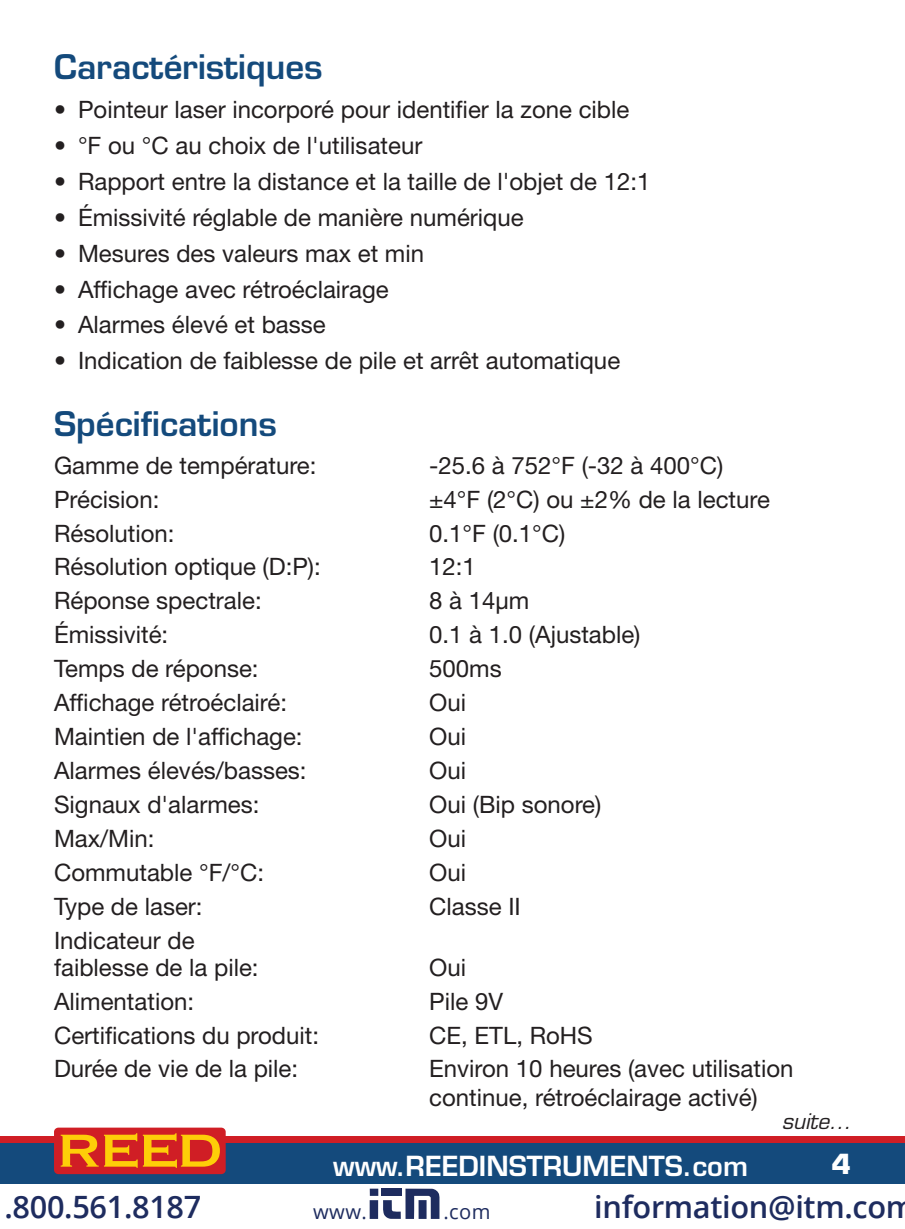
<style>
.page{position:relative;width:905px;height:1229px;background:#fff}
.page>*{position:absolute;margin:0;border:0;box-sizing:border-box;transform-origin:0 0}
.t1{font:600 33px "Eurostile LT Std";color:#144a7c}
.t2{font:600 30.6px "Open Sans";letter-spacing:-.01em;color:#1e2c5f}
.t3{font:600 27px "Eurostile LT Std";color:#fff}
.t4{font:700 27px "Eurostile LT Std";color:#fff}
.t5{font:24px/27px "Helvetica Neue LT Std";color:#231f20}
.t6{font:italic 21px "Eurostile LT Std";color:#231f20}
.t7{font:20.1px "Open Sans";letter-spacing:.02em;color:#1e2c5f}
</style>
<div class="page">
<div style="left:0;top:1137px;width:904px;height:91px;background:#144a7c"></div>
<div style="left:0;top:1136px;width:904px;height:6px;background:#d01e25"></div>
<div style="left:54px;top:1127px;width:172px;height:47px;background:#d01e25;border-radius:4px"></div>
<svg style="left:61px;top:1133px;width:159px;height:34px"></svg>
<div style="left:0;top:1184px;width:904px;height:44px;background:#fff"></div>
<div style="left:370px;top:1188px;width:8px;height:7px;background:#1e2c5f"></div>
<div style="left:369px;top:1200px;width:9px;height:18px;background:#1e2c5f"></div>
<svg style="left:382px;top:1188px;width:57px;height:30px"></svg>
<h1 class="t1" style="left:54px;top:46px;width:270px">Caractéristiques</h1>
<p class="t5" style="left:54px;top:96px;width:577px">• Pointeur laser incorporé pour identifier la zone cible</p>
<p class="t5" style="left:54px;top:132px;width:370px">• °F ou °C au choix de l'utilisateur</p>
<p class="t5" style="left:54px;top:168px;width:598px">• Rapport entre la distance et la taille de l'objet de 12:1</p>
<p class="t5" style="left:54px;top:203px;width:471px">• Émissivité réglable de manière numérique</p>
<p class="t5" style="left:54px;top:239px;width:371px">• Mesures des valeurs max et min</p>
<p class="t5" style="left:54px;top:275px;width:336px">• Affichage avec rétroéclairage</p>
<p class="t5" style="left:54px;top:311px;width:273px">• Alarmes élevé et basse</p>
<p class="t5" style="left:54px;top:347px;width:567px">• Indication de faiblesse de pile et arrêt automatique</p>
<h1 class="t1" style="left:54px;top:403px;width:224px">Spécifications</h1>
<p class="t5" style="left:54px;top:451px;width:264px">Gamme de température:</p>
<p class="t5" style="left:429px;top:451px;width:296px">-25.6 à 752°F (-32 à 400°C)</p>
<p class="t5" style="left:54px;top:485px;width:107px">Précision:</p>
<p class="t5" style="left:429px;top:485px;width:342px">±4°F (2°C) ou ±2% de la lecture</p>
<p class="t5" style="left:54px;top:519px;width:122px">Résolution:</p>
<p class="t5" style="left:429px;top:519px;width:138px">0.1°F (0.1°C)</p>
<p class="t5" style="left:54px;top:553px;width:268px">Résolution optique (D:P):</p>
<p class="t5" style="left:429px;top:553px;width:48px">12:1</p>
<p class="t5" style="left:54px;top:587px;width:209px">Réponse spectrale:</p>
<p class="t5" style="left:429px;top:587px;width:102px">8 à 14µm</p>
<p class="t5" style="left:54px;top:621px;width:116px">Émissivité:</p>
<p class="t5" style="left:429px;top:621px;width:213px">0.1 à 1.0 (Ajustable)</p>
<p class="t5" style="left:54px;top:655px;width:206px">Temps de réponse:</p>
<p class="t5" style="left:429px;top:655px;width:74px">500ms</p>
<p class="t5" style="left:54px;top:689px;width:234px">Affichage rétroéclairé:</p>
<p class="t5" style="left:429px;top:689px;width:38px">Oui</p>
<p class="t5" style="left:54px;top:722px;width:250px">Maintien de l'affichage:</p>
<p class="t5" style="left:429px;top:722px;width:38px">Oui</p>
<p class="t5" style="left:54px;top:756px;width:254px">Alarmes élevés/basses:</p>
<p class="t5" style="left:429px;top:756px;width:38px">Oui</p>
<p class="t5" style="left:54px;top:790px;width:207px">Signaux d'alarmes:</p>
<p class="t5" style="left:429px;top:790px;width:174px">Oui (Bip sonore)</p>
<p class="t5" style="left:54px;top:824px;width:102px">Max/Min:</p>
<p class="t5" style="left:429px;top:824px;width:38px">Oui</p>
<p class="t5" style="left:54px;top:858px;width:211px">Commutable °F/°C:</p>
<p class="t5" style="left:429px;top:858px;width:38px">Oui</p>
<p class="t5" style="left:54px;top:892px;width:150px">Type de laser:</p>
<p class="t5" style="left:429px;top:892px;width:93px">Classe II</p>
<p class="t5" style="left:54px;top:926px;width:206px">Indicateur de faiblesse de la pile:</p>
<p class="t5" style="left:429px;top:953px;width:38px">Oui</p>
<p class="t5" style="left:54px;top:987px;width:142px">Alimentation:</p>
<p class="t5" style="left:429px;top:987px;width:75px">Pile 9V</p>
<p class="t5" style="left:54px;top:1021px;width:266px">Certifications du produit:</p>
<p class="t5" style="left:429px;top:1021px;width:165px">CE, ETL, RoHS</p>
<p class="t5" style="left:54px;top:1055px;width:246px">Durée de vie de la pile:</p>
<p class="t5" style="left:429px;top:1054px;width:366px;line-height:28.2px">Environ 10 heures (avec utilisation continue, rétroéclairage activé)</p>
<p class="t6" style="left:781px;top:1108px;width:71px">suite...</p>
<p class="t2" style="left:4px;top:1186px;width:198px">.800.561.8187</p>
<p class="t3" style="left:333px;top:1148px;width:416px">www.REEDINSTRUMENTS.com</p>
<p class="t4" style="left:831px;top:1147px;width:21px">4</p>
<p class="t7" style="left:313px;top:1198px;width:55px">www.</p>
<p class="t7" style="left:443px;top:1198px;width:49px">.com</p>
<p class="t2" style="left:594px;top:1186px;width:322px">information@itm.com</p>
</div>
